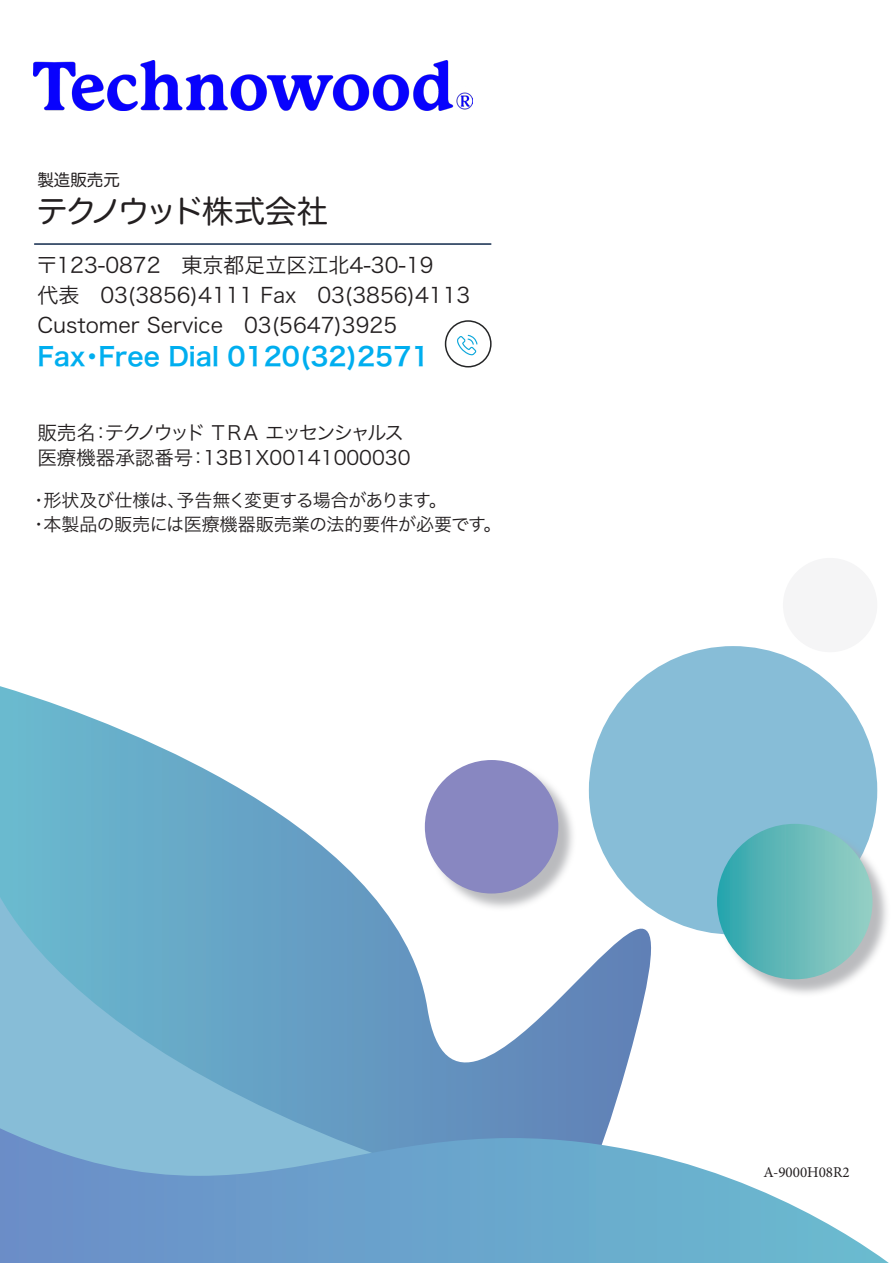
<style>
.page{position:relative;width:893px;height:1263px;background:#fff}
.page>*{position:absolute;margin:0;border:0;box-sizing:border-box;transform-origin:0 0}
.t1{font:31.5px "Hira Maru Pro N W4";letter-spacing:-.08em;color:#231f20}
.t2{font:25.5px "Hira Kaku Pro W6";color:#00aeef}
.t3{font:21px "Hira Kaku Pro W3";color:#231f20}
.t4{font:19.5px "Hira Kaku Pro W3";color:#231f20}
.t5{font:19.5px "Hira Kaku Pro W3";letter-spacing:-.135em;color:#231f20}
.t6{font:18px "Hira Kaku Pro W3";letter-spacing:-.015em;color:#231f20}
.t7{font:18px "Hira Kaku Pro W3";letter-spacing:-.035em;color:#231f20}
.t8{font:16.5px "Hira Maru Pro N W4";color:#231f20}
.t9{font:15px "Minion Pro";color:#231f20}
</style>
<div class="page">
<div style="left:783px;top:558px;width:94px;height:94px;background:#f5f5f6;border-radius:50%"></div>
<div style="left:589px;top:646px;width:288px;height:288px;background:#87bdd7;border-radius:50%"></div>
<div style="left:719px;top:826px;width:172px;height:172px;background:#a4a5a9;opacity:.75"></div>
<svg style="left:717px;top:824px;width:155px;height:155px;background:#66bab8"></svg>
<svg style="left:0;top:686px;width:634px;height:180px"></svg>
<svg style="left:0;top:866px;width:891px;height:262px"></svg>
<svg style="left:0;top:1128px;width:889px;height:135px;background:#83b2d3"></svg>
<hr style="left:35px;top:243px;width:456px;height:2px;background:#10294b">
<div style="left:445px;top:320px;width:47px;height:47px;border:2px solid #242526;border-radius:50%"></div>
<svg style="left:457px;top:335px;width:20px;height:20px"></svg>
<img style="left:34px;top:61px;width:439px;height:50px">
<p class="t8" style="left:37px;top:165px;width:84px">製造販売元</p>
<p class="t1" style="left:36px;top:184px;width:293px">テクノウッド株式会社</p>
<p class="t3" style="left:36px;top:246px;width:399px">〒123-0872　東京都足立区江北4-30-19</p>
<p class="t3" style="left:37px;top:276px;width:434px">代表　03(3856)4111 Fax　03(3856)4113</p>
<p class="t3" style="left:37px;top:306px;width:361px">Customer Service　03(5647)3925</p>
<p class="t2" style="left:37px;top:333px;width:394px">Fax･Free Dial 0120(32)2571</p>
<p class="t5" style="left:37px;top:415px;width:368px">販売名：テクノウッド ＴＲＡ エッセンシャルス</p>
<p class="t4" style="left:37px;top:440px;width:375px">医療機器承認番号：13B1X00141000030</p>
<p class="t7" style="left:30px;top:484px;width:418px">・形状及び仕様は、予告無く変更する場合があります。</p>
<p class="t6" style="left:30px;top:508px;width:473px">・本製品の販売には医療機器販売業の法的要件が必要です。</p>
<p class="t9" style="left:763px;top:1162px;width:88px">A-9000H08R2</p>
</div>
